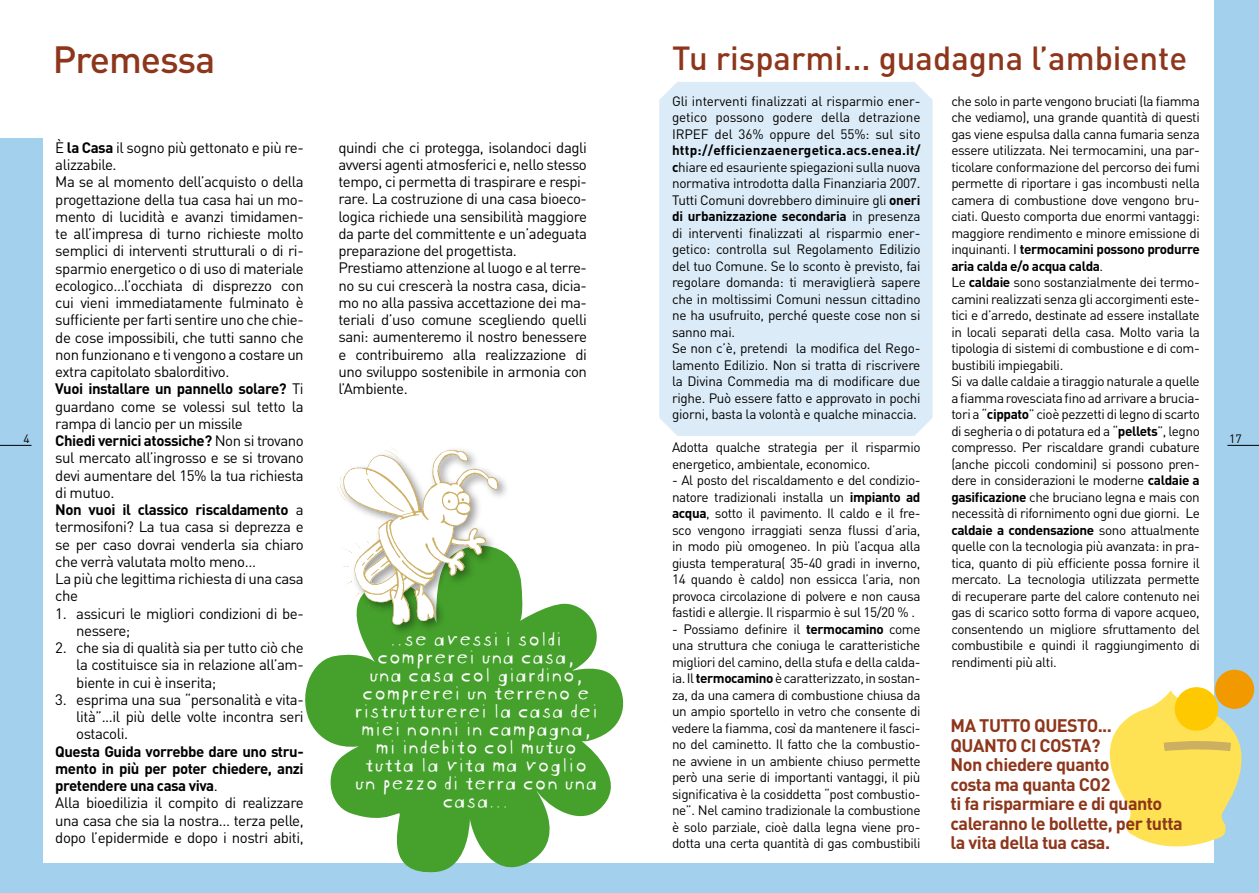
<style>
.page{position:relative;width:1259px;height:893px;background:#fff}
.page>*{position:absolute;margin:0;border:0;box-sizing:border-box;transform-origin:0 0}
.t1{font:500 37.5px "DIN";letter-spacing:-.025em;color:#8d361b}
.t2{font:500 33px "DIN";color:#8d361b}
.t3{font:21px/18px "Blockhead Unplugged";color:#fff;text-align:center}
.t4{font:700 18px/19.5px "DIN";letter-spacing:-.03em;color:#8d361b}
.t5{font:15px/17.2px "DIN";letter-spacing:-.03em;color:#000}
.t6{font:13.5px/16.5px "DIN";letter-spacing:-.03em;color:#000;text-align:justify}
.t7{font:12px "DIN";color:#000}
.s1{font-weight:700}
</style>
<div class="page">
<div style="left:0;top:138px;width:629px;height:755px;background:#a3d0ed"></div>
<div style="left:43px;top:122px;width:586px;height:740px;background:#fff"></div>
<hr style="left:0;top:445px;width:32px;height:1px;background:#000">
<svg style="left:295px;top:603px;width:333px;height:270px;fill:#45a12b"></svg>
<div style="left:333px;top:443px;width:192px;height:205px;background:#000;opacity:.4"></div>
<img style="left:391px;top:447px;width:57px;height:64px">
<div style="left:629px;top:0;width:630px;height:893px;background:#a3d0ed"></div>
<div style="left:629px;top:0;width:584px;height:862px;background:#fff"></div>
<div style="left:659px;top:82px;width:273px;height:354px;background:#dbebf7"></div>
<hr style="left:1227px;top:445px;width:32px;height:1px;background:#000">
<svg style="left:1174px;top:687px;width:44px;height:44px"></svg>
<svg style="left:1109px;top:690px;width:146px;height:170px"></svg>
<div style="left:1215px;top:670px;width:39px;height:39px;background:#f39900;border-radius:50%"></div>
<p class="t7" style="left:23px;top:431px;width:8px">4</p>
<h1 class="t1" style="left:53px;top:36px;width:164px">Premessa</h1>
<p class="t5" style="left:55px;top:138px;width:250px">È <span class="s1">la Casa</span> il sogno più gettonato e più re&shy;alizzabile.<br>Ma se al momento dell’acquisto o della progettazione della tua casa hai un mo&shy;mento di lucidità e avanzi timidamen&shy;te all’impresa di turno richieste molto semplici di interventi strutturali o di ri&shy;sparmio energetico o di uso di materiale ecologico…l’occhiata di disprezzo con cui vieni immediatamente fulminato è sufficiente per farti sentire uno che chie&shy;de cose impossibili, che tutti sanno che non funzionano e ti vengono a costare un extra capitolato sbalorditivo.<br><span class="s1">Vuoi installare un pannello solare?</span> Ti guardano come se volessi sul tetto la rampa di lancio per un missile<br><span class="s1">Chiedi vernici atossiche?</span> Non si trovano sul mercato all’ingrosso e se si trovano devi aumentare del 15% la tua richiesta di mutuo.<br><span class="s1">Non vuoi il classico riscaldamento</span> a termosifoni? La tua casa si deprezza e se per caso dovrai venderla sia chiaro che verrà valutata molto meno…<br>La più che legittima richiesta di una casa che</p>
<p class="t5" style="left:76px;top:604px;width:229px;text-indent:-21px">1. assicuri le migliori condizioni di be&shy;nessere;</p>
<p class="t5" style="left:76px;top:639px;width:229px;text-align:justify;text-indent:-21px">2. che sia di qualità sia per tutto ciò che la costituisce sia in relazione all’am&shy;biente in cui è inserita;</p>
<p class="t5" style="left:76px;top:690px;width:229px;text-align:justify;text-indent:-21px">3. esprima una sua “personalità e vita&shy;lità”...il più delle volte incontra seri ostacoli.</p>
<p class="t5" style="left:55px;top:742px;width:250px"><span class="s1">Questa Guida vorrebbe dare uno stru&shy;mento in più per poter chiedere, anzi pretendere una casa viva</span>.<br>Alla bioedilizia il compito di realizzare una casa che sia la nostra… terza pelle, dopo l’epidermide e dopo i nostri abiti,</p>
<p class="t5" style="left:338px;top:138px;width:250px">quindi che ci protegga, isolandoci dagli avversi agenti atmosferici e, nello stesso tempo, ci permetta di traspirare e respi&shy;rare. La costruzione di una casa bioeco&shy;logica richiede una sensibilità maggiore da parte del committente e un’adeguata preparazione del progettista.<br>Prestiamo attenzione al luogo e al terre&shy;no su cui crescerà la nostra casa, dicia&shy;mo no alla passiva accettazione dei ma&shy;teriali d’uso comune scegliendo quelli sani: aumenteremo il nostro benessere e contribuiremo alla realizzazione di uno sviluppo sostenibile in armonia con l’Ambiente.</p>
<h3 class="t3" style="left:353px;top:628px;width:245px">..se avessi i soldi comprerei una casa,<br>una casa col giardino, comprerei un terreno e ristrutturerei la casa dei miei nonni in campagna, mi indebito col mutuo tutta la vita ma voglio un pezzo di terra con una casa…</h3>
<h2 class="t2" style="left:672px;top:37px;width:516px">Tu risparmi... guadagna l’ambiente</h2>
<p class="t6" style="left:951px;top:92px;width:250px;text-align:left">che solo in parte vengono bruciati (la fiamma che vediamo), una grande quantità di questi gas viene espulsa dalla canna fumaria senza essere utilizzata. Nei termocamini, una par&shy;ticolare conformazione del percorso dei fumi permette di riportare i gas incombusti nella camera di combustione dove vengono bru&shy;ciati. Questo comporta due enormi vantaggi: maggiore rendimento e minore emissione di inquinanti. I <span class="s1">termocamini possono produrre aria calda e/o acqua calda</span>.<br>Le <span class="s1">caldaie</span> sono sostanzialmente dei termo&shy;camini realizzati senza gli accorgimenti este&shy;tici e d’arredo, destinate ad essere installate in locali separati della casa. Molto varia la tipologia di sistemi di combustione e di com&shy;bustibili impiegabili.<br>Si va dalle caldaie a tiraggio naturale a quelle a fiamma rovesciata fino ad arrivare a brucia&shy;tori a “<span class="s1">cippato</span>” cioè pezzetti di legno di scarto di segheria o di potatura ed a “<span class="s1">pellets</span>”, legno compresso. Per riscaldare grandi cubature (anche piccoli condomini) si possono pren&shy;dere in considerazioni le moderne <span class="s1">caldaie a gasificazione</span> che bruciano legna e mais con necessità di rifornimento ogni due giorni. Le <span class="s1">caldaie a condensazione</span> sono attualmente quelle con la tecnologia più avanzata: in pra&shy;tica, quanto di più efficiente possa fornire il mercato. La tecnologia utilizzata permette di recuperare parte del calore contenuto nei gas di scarico sotto forma di vapore acqueo, consentendo un migliore sfruttamento del combustibile e quindi il raggiungimento di rendimenti più alti.</p>
<p class="t6" style="left:672px;top:92px;width:250px">Gli interventi finalizzati al risparmio ener&shy;getico possono godere della detrazione IRPEF del 36% oppure del 55%: sul sito</p>
<p class="t6" style="left:672px;top:142px;width:250px;text-align:left"><span class="s1">http://efficienzaenergetica.acs.enea.it/ c</span>hiare ed esauriente spiegazioni sulla nuova normativa introdotta dalla Finanziaria 2007.<br>Tutti Comuni dovrebbero diminuire gli <span class="s1">oneri di urbanizzazione secondaria</span> in presenza di interventi finalizzati al risparmio ener&shy;getico: controlla sul Regolamento Edilizio del tuo Comune. Se lo sconto è previsto, fai regolare domanda: ti meraviglierà sapere che in moltissimi Comuni nessun cittadino ne ha usufruito, perché queste cose non si sanno mai.<br>Se non c’è, pretendi la modifica del Rego&shy;lamento Edilizio. Non si tratta di riscrivere la Divina Commedia ma di modificare due righe. Può essere fatto e approvato in pochi giorni, basta la volontà e qualche minaccia.</p>
<p class="t6" style="left:672px;top:439px;width:250px">Adotta qualche strategia per il risparmio energetico, ambientale, economico.</p>
<p class="t6" style="left:672px;top:472px;width:250px">- Al posto del riscaldamento e del condizio&shy;natore tradizionali installa un <span class="s1">impianto ad acqua</span>, sotto il pavimento. Il caldo e il fre&shy;sco vengono irraggiati senza flussi d’aria, in modo più omogeneo. In più l’acqua alla giusta temperatura( 35-40 gradi in inverno, 14 quando è caldo) non essicca l’aria, non provoca circolazione di polvere e non causa fastidi e allergie. Il risparmio è sul 15/20 % .</p>
<p class="t6" style="left:672px;top:620px;width:250px">- Possiamo definire il <span class="s1">termocamino</span> come una struttura che coniuga le caratteristiche migliori del camino, della stufa e della calda&shy;ia. Il <span class="s1">termocamino</span> è caratterizzato, in sostan&shy;za, da una camera di combustione chiusa da un ampio sportello in vetro che consente di vedere la fiamma, così da mantenere il fasci&shy;no del caminetto. Il fatto che la combustio&shy;ne avviene in un ambiente chiuso permette però una serie di importanti vantaggi, il più significativa è la cosiddetta “post combustio&shy;ne”. Nel camino tradizionale la combustione è solo parziale, cioè dalla legna viene pro&shy;dotta una certa quantità di gas combustibili</p>
<h3 class="t4" style="left:950px;top:715px;width:234px">MA TUTTO QUESTO...<br>QUANTO CI COSTA?<br>Non chiedere quanto<br>costa ma quanta CO2<br>ti fa risparmiare e di quanto caleranno le bollette, per tutta la vita della tua casa.</h3>
<p class="t7" style="left:1229px;top:431px;width:14px">17</p>
</div>
